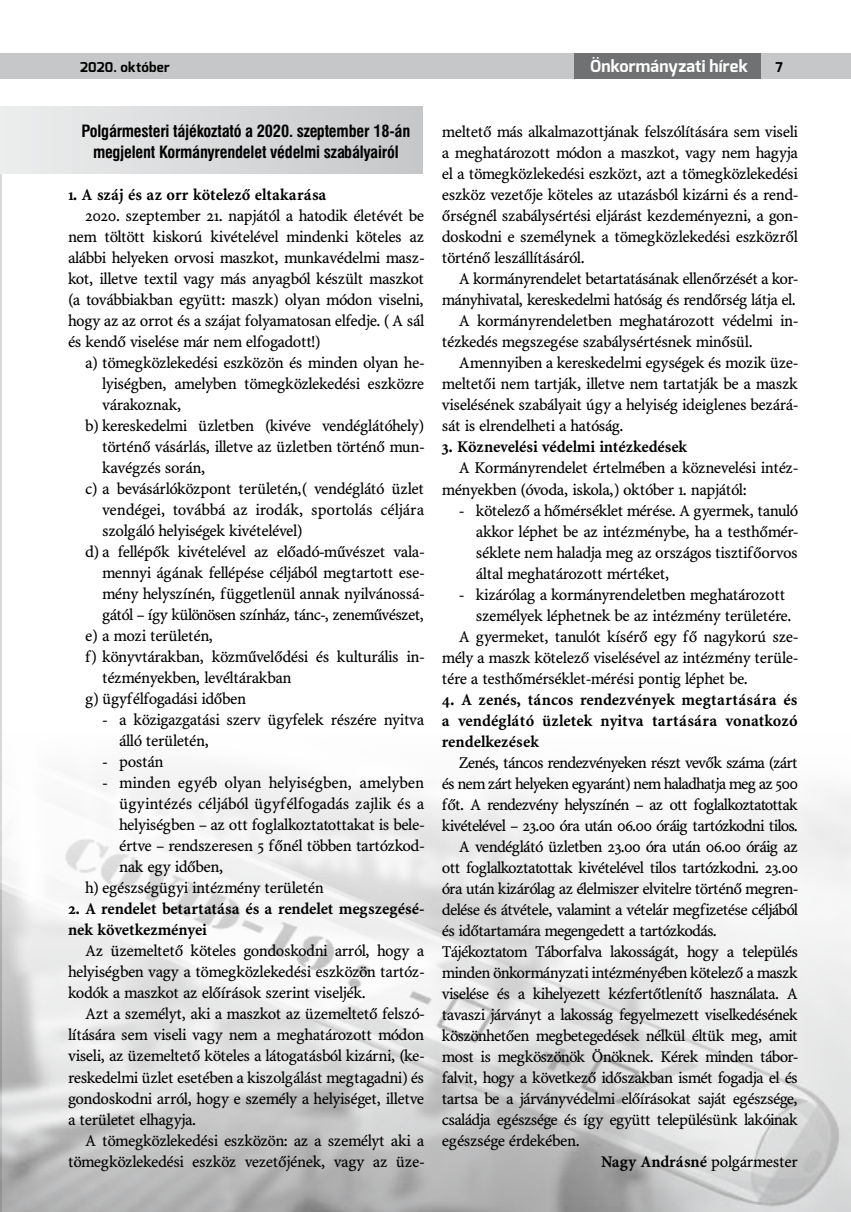
<style>
.page{position:relative;width:851px;height:1212px;background:#fff}
.page>*{position:absolute;margin:0;border:0;box-sizing:border-box;transform-origin:0 0}
.t1{font:16.5px/21px "Minion PFL";color:#000;text-align:justify}
.t2{font:700 16.5px/21px "Minion PFL";color:#000}
.t3{font:16.5px "Minion PFL";letter-spacing:-.025em;color:#000}
.t4{font:16.5px "Minion PFL";letter-spacing:.02em;color:#000}
.t5{font:700 16.5px/21px "Swiss 721 Cn PFL";letter-spacing:-.01em;color:#000;text-align:center}
.t6{font:16.5px "Minion PFL";letter-spacing:-.02em;color:#000}
.t7{font:700 16.5px "Exo";letter-spacing:.015em;color:#fff}
.t8{font:700 13.5px "Exo";letter-spacing:.015em;color:#000}
.s1{font-weight:400}
</style>
<div class="page">
<hr style="left:0;top:107px;width:2px;height:1105px;background:#d9dadb">
<img style="left:0;top:770px;width:850px;height:442px">
<div style="left:0;top:53px;width:850px;height:26px;background:#c6c7c8"></div>
<div style="left:574px;top:53px;width:186px;height:26px;background:#707172"></div>
<div style="left:0;top:107px;width:422px;height:67px;background:linear-gradient(to right,#ededee,#c6c7c9)"></div>
<p class="t8" style="left:80px;top:58px;width:91px">2020. október</p>
<p class="t7" style="left:590px;top:55px;width:159px">Önkormányzati hírek</p>
<p class="t8" style="left:775px;top:58px;width:9px">7</p>
<p class="t5" style="left:82px;top:121px;width:330px">Polgármesteri tájékoztató a 2020. szeptember 18-án megjelent Kormányrendelet védelmi szabályairól</p>
<p class="t2" style="left:68px;top:184px;width:260px">1. A száj és az orr kötelező eltakarása</p>
<p class="t1" style="left:68px;top:206px;width:357px;text-indent:17px">2020. szeptember 21. napjától a hatodik életévét be nem töltött kiskorú kivételével mindenki köteles az alábbi helyeken orvosi maszkot, munkavédelmi masz&shy;kot, illetve textil vagy más anyagból készült maszkot (a továbbiakban együtt: maszk) olyan módon viselni, hogy az az orrot és a szájat folyamatosan elfedje. ( A sál és kendő viselése már nem elfogadott!)</p>
<p class="t1" style="left:85px;top:353px;width:340px">a) tömegközlekedési eszközön és minden olyan he-</p>
<p class="t1" style="left:102px;top:374px;width:323px">lyiségben, amelyben tömegközlekedési eszközre</p>
<p class="t1" style="left:102px;top:395px;width:81px">várakoznak,</p>
<p class="t1" style="left:85px;top:416px;width:340px">b) kereskedelmi üzletben (kivéve vendéglátóhely)</p>
<p class="t1" style="left:102px;top:437px;width:323px">történő vásárlás, illetve az üzletben történő mun-</p>
<p class="t1" style="left:102px;top:458px;width:104px">kavégzés során,</p>
<p class="t1" style="left:85px;top:479px;width:340px">c) a bevásárlóközpont területén,( vendéglátó üzlet</p>
<p class="t4" style="left:102px;top:501px;width:323px">vendégei, továbbá az irodák, sportolás céljára</p>
<p class="t1" style="left:102px;top:521px;width:201px">szolgáló helyiségek kivételével)</p>
<p class="t1" style="left:85px;top:542px;width:340px">d) a fellépők kivételével az előadó-művészet vala-</p>
<p class="t1" style="left:102px;top:563px;width:323px">mennyi ágának fellépése céljából megtartott ese-</p>
<p class="t1" style="left:102px;top:584px;width:323px">mény helyszínén, függetlenül annak nyilvánossá-</p>
<p class="t6" style="left:102px;top:606px;width:323px">gától – így különösen színház, tánc-, zeneművészet,</p>
<p class="t1" style="left:85px;top:626px;width:129px">e) a mozi területén,</p>
<p class="t1" style="left:85px;top:647px;width:340px">f) könyvtárakban, közművelődési és kulturális in-</p>
<p class="t1" style="left:102px;top:668px;width:190px">tézményekben, levéltárakban</p>
<p class="t1" style="left:85px;top:689px;width:162px">g) ügyfélfogadási időben</p>
<p class="t1" style="left:119px;top:710px;width:306px;text-indent:-17px">- a közigazgatási szerv ügyfelek részére nyitva álló területén,</p>
<p class="t1" style="left:102px;top:752px;width:62px">- postán</p>
<p class="t4" style="left:102px;top:774px;width:323px">- minden egyéb olyan helyiségben, amelyben</p>
<p class="t4" style="left:119px;top:795px;width:306px">ügyintézés céljából ügyfélfogadás zajlik és a</p>
<p class="t1" style="left:119px;top:815px;width:306px">helyiségben – az ott foglalkoztatottakat is bele-</p>
<p class="t1" style="left:119px;top:836px;width:306px">értve – rendszeresen 5 főnél többen tartózkod-</p>
<p class="t1" style="left:119px;top:857px;width:105px">nak egy időben,</p>
<p class="t1" style="left:85px;top:878px;width:240px">h) egészségügyi intézmény területén</p>
<p class="t2" style="left:68px;top:899px;width:357px">2. A rendelet betartatása és a rendelet megszegésé&shy;nek következményei</p>
<p class="t1" style="left:68px;top:941px;width:357px;text-indent:17px">Az üzemeltető köteles gondoskodni arról, hogy a helyiségben vagy a tömegközlekedési eszközön tartóz&shy;kodók a maszkot az előírások szerint viseljék.</p>
<p class="t1" style="left:68px;top:1004px;width:357px;text-indent:17px">Azt a személyt, aki a maszkot az üzemeltető felszó&shy;lítására sem viseli vagy nem a meghatározott módon viseli, az üzemeltető köteles a látogatásból kizárni, (ke&shy;reskedelmi üzlet esetében a kiszolgálást megtagadni) és gondoskodni arról, hogy e személy a helyiséget, illetve a területet elhagyja.</p>
<p class="t1" style="left:68px;top:1130px;width:357px;text-align:right">A tömegközlekedési eszközön: az a személyt aki a tömegközlekedési eszköz vezetőjének, vagy az üze-</p>
<p class="t1" style="left:442px;top:122px;width:357px">meltető más alkalmazottjának felszólítására sem viseli a meghatározott módon a maszkot, vagy nem hagyja el a tömegközlekedési eszközt, azt a tömegközlekedési eszköz vezetője köteles az utazásból kizárni és a rend&shy;őrségnél szabálysértési eljárást kezdeményezni, a gon&shy;doskodni e személynek a tömegközlekedési eszközről történő leszállításáról.</p>
<p class="t1" style="left:459px;top:269px;width:340px">A kormányrendelet betartatásának ellenőrzését a kor-</p>
<p class="t1" style="left:442px;top:290px;width:355px">mányhivatal, kereskedelmi hatóság és rendőrség látja el.</p>
<p class="t1" style="left:459px;top:311px;width:340px">A kormányrendeletben meghatározott védelmi in-</p>
<p class="t1" style="left:442px;top:332px;width:312px">tézkedés megszegése szabálysértésnek minősül.</p>
<p class="t1" style="left:459px;top:353px;width:340px">Amennyiben a kereskedelmi egységek és mozik üze-</p>
<p class="t1" style="left:442px;top:374px;width:357px">meltetői nem tartják, illetve nem tartatják be a maszk</p>
<p class="t1" style="left:442px;top:395px;width:357px">viselésének szabályait úgy a helyiség ideiglenes bezárá-</p>
<p class="t1" style="left:442px;top:416px;width:183px">sát is elrendelheti a hatóság.</p>
<p class="t2" style="left:442px;top:437px;width:247px">3. Köznevelési védelmi intézkedések</p>
<p class="t1" style="left:442px;top:458px;width:357px;text-indent:17px">A Kormányrendelet értelmében a köznevelési intéz&shy;ményekben (óvoda, iskola,) október 1. napjától:</p>
<p class="t1" style="left:476px;top:500px;width:323px;text-indent:-17px">- kötelező a hőmérséklet mérése. A gyermek, tanuló akkor léphet be az intézménybe, ha a testhőmér&shy;séklete nem haladja meg az országos tisztifőorvos által meghatározott mértéket,</p>
<p class="t1" style="left:459px;top:584px;width:327px">- kizárólag a kormányrendeletben meghatározott</p>
<p class="t1" style="left:476px;top:605px;width:316px">személyek léphetnek be az intézmény területére.</p>
<p class="t1" style="left:459px;top:626px;width:340px">A gyermeket, tanulót kísérő egy fő nagykorú sze-</p>
<p class="t1" style="left:442px;top:647px;width:357px">mély a maszk kötelező viselésével az intézmény terüle-</p>
<p class="t1" style="left:442px;top:668px;width:307px">tére a testhőmérséklet-mérési pontig léphet be.</p>
<p class="t2" style="left:442px;top:689px;width:357px;text-align:justify">4. A zenés, táncos rendezvények megtartására és a vendéglátó üzletek nyitva tartására vonatkozó rendelkezések</p>
<p class="t3" style="left:459px;top:753px;width:340px">Zenés, táncos rendezvényeken részt vevők száma (zárt</p>
<p class="t3" style="left:442px;top:774px;width:357px">és nem zárt helyeken egyaránt) nem haladhatja meg az 500</p>
<p class="t3" style="left:442px;top:795px;width:357px">főt. A rendezvény helyszínén – az ott foglalkoztatottak</p>
<p class="t3" style="left:442px;top:816px;width:357px">kivételével – 23.00 óra után 06.00 óráig tartózkodni tilos.</p>
<p class="t1" style="left:459px;top:836px;width:340px">A vendéglátó üzletben 23.00 óra után 06.00 óráig az</p>
<p class="t1" style="left:442px;top:857px;width:357px">ott foglalkoztatottak kivételével tilos tartózkodni. 23.00</p>
<p class="t1" style="left:442px;top:878px;width:357px">óra után kizárólag az élelmiszer elvitelre történő megren-</p>
<p class="t1" style="left:442px;top:899px;width:357px">delése és átvétele, valamint a vételár megfizetése céljából</p>
<p class="t1" style="left:442px;top:920px;width:276px">és időtartamára megengedett a tartózkodás.</p>
<p class="t1" style="left:442px;top:941px;width:357px">Tájékoztatom Táborfalva lakosságát, hogy a település</p>
<p class="t1" style="left:442px;top:962px;width:357px">minden önkormányzati intézményében kötelező a maszk</p>
<p class="t1" style="left:442px;top:983px;width:357px">viselése és a kihelyezett kézfertőtlenítő használata. A</p>
<p class="t1" style="left:442px;top:1004px;width:357px">tavaszi járványt a lakosság fegyelmezett viselkedésének</p>
<p class="t1" style="left:442px;top:1025px;width:357px">köszönhetően megbetegedések nélkül éltük meg, amit</p>
<p class="t1" style="left:442px;top:1046px;width:357px">most is megköszönök Önöknek. Kérek minden tábor-</p>
<p class="t1" style="left:442px;top:1067px;width:357px">falvit, hogy a következő időszakban ismét fogadja el és</p>
<p class="t1" style="left:442px;top:1088px;width:357px">tartsa be a járványvédelmi előírásokat saját egészsége,</p>
<p class="t1" style="left:442px;top:1109px;width:357px">családja egészsége és így együtt településünk lakóinak</p>
<p class="t1" style="left:442px;top:1130px;width:139px">egészsége érdekében.</p>
<p class="t2" style="left:601px;top:1151px;width:198px">Nagy Andrásné <span class="s1">polgármester</span></p>
</div>
